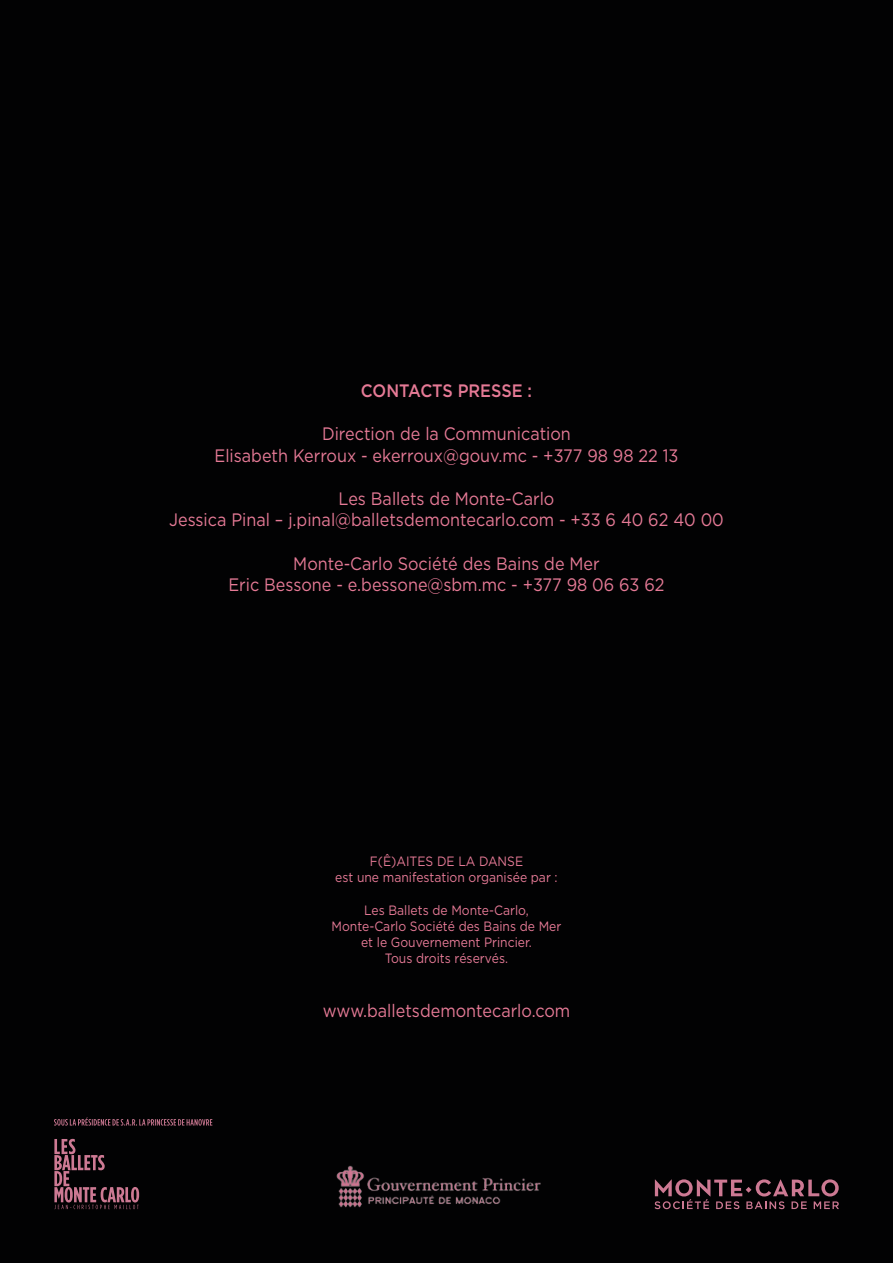
<style>
.page{position:relative;width:893px;height:1263px;background:#020203}
.page>*{position:absolute;margin:0;border:0;box-sizing:border-box;transform-origin:0 0}
.t1{font:18px/21.6px "Gotham";color:#e67a96;text-align:center;scale:.9 1}
.t2{font:500 18px "Gotham";color:#e67a96;scale:.9 1}
.t3{font:13.5px/16.2px "Gotham";color:#e67a96;text-align:center;scale:.9 1}
</style>
<div class="page">
<svg style="left:54px;top:1117px;width:158px;height:8px"></svg>
<svg style="left:54px;top:1139px;width:85px;height:70px"></svg>
<svg style="left:655px;top:1179px;width:184px;height:30px"></svg>
<img style="left:336px;top:1165px;width:205px;height:43px">
<p class="t2" style="left:361px;top:380px;width:191px">CONTACTS PRESSE :</p>
<p class="t1" style="left:214px;top:423px;width:517px">Direction de la Communication<br>Elisabeth Kerroux - ekerroux@gouv.mc - +377 98 98 22 13</p>
<p class="t1" style="left:169px;top:487px;width:618px">Les Ballets de Monte-Carlo<br>Jessica Pinal – j.pinal@balletsdemontecarlo.com - +33 6 40 62 40 00</p>
<p class="t1" style="left:228px;top:552px;width:486px">Monte-Carlo Société des Bains de Mer<br>Eric Bessone - e.bessone@sbm.mc - +377 98 06 63 62</p>
<p class="t3" style="left:335px;top:853px;width:249px">F(Ê)AITES DE LA DANSE<br>est une manifestation organisée par :</p>
<p class="t3" style="left:332px;top:901px;width:257px">Les Ballets de Monte-Carlo,<br>Monte-Carlo Société des Bains de Mer et le Gouvernement Princier.<br>Tous droits réservés.</p>
<p class="t1" style="left:323px;top:1000px;width:276px">www.balletsdemontecarlo.com</p>
</div>
